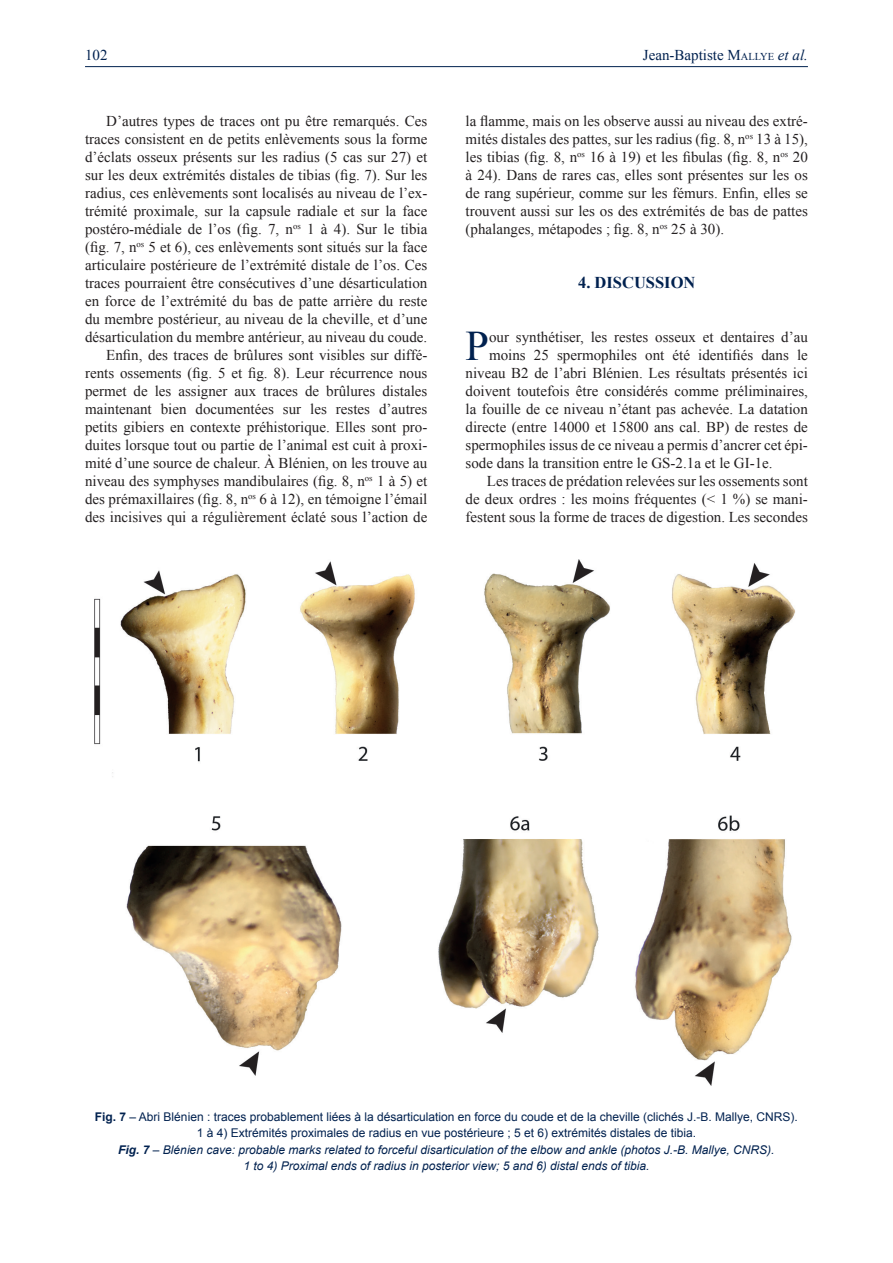
<style>
.page{position:relative;width:893px;height:1263px;background:#fff}
.page>*{position:absolute;margin:0;border:0;box-sizing:border-box;transform-origin:0 0}
.t1{font:42.15px "Times New Roman";color:#00214f}
.t2{font:700 16.5px "Times New Roman";color:#00214f}
.t3{font:15px/18px "Times New Roman";color:#231f20;text-align:right}
.t4{font:15px "Times New Roman";color:#00214f}
.t5{font:12px/16.5px "Arial";color:#00214f;text-align:center}
.s1{font-style:inherit}
.s2{font-size:10.5px}
.s3{font-style:italic}
.s4{font-weight:700}
.s5{font-weight:700;font-style:italic}
</style>
<div class="page">
<hr style="left:85px;top:66px;width:723px;height:1px;background:#00214f">
<img style="left:95px;top:559px;width:700px;height:527px">
<p class="t4" style="left:85px;top:45px;width:24px">102</p>
<p class="t4" style="left:643px;top:45px;width:167px">Jean-Baptiste <span class="s1">M</span><span class="s2">allye</span> <span class="s3">et al.</span></p>
<p class="t3" style="left:85px;top:112px;width:344px">D’autres types de traces ont pu être remarqués. Ces traces consistent en de petits enlèvements sous la forme d’éclats osseux présents sur les radius (5 cas sur 27) et sur les deux extrémités distales de tibias (fig. 7). Sur les radius, ces enlèvements sont localisés au niveau de l’ex&shy;trémité proximale, sur la capsule radiale et sur la face postéro-médiale de l’os (fig. 7, n<sup>os</sup> 1 à 4). Sur le tibia (fig. 7, n<sup>os</sup> 5 et 6), ces enlèvements sont situés sur la face articulaire postérieure de l’extrémité distale de l’os. Ces traces pourraient être consécutives d’une désarticulation en force de l’extrémité du bas de patte arrière du reste du membre postérieur, au niveau de la cheville, et d’une désarticulation du membre antérieur, au niveau du coude.<br>Enfin, des traces de brûlures sont visibles sur diffé&shy;rents ossements (fig. 5 et fig. 8). Leur récurrence nous permet de les assigner aux traces de brûlures distales maintenant bien documentées sur les restes d’autres petits gibiers en contexte préhistorique. Elles sont pro&shy;duites lorsque tout ou partie de l’animal est cuit à proxi&shy;mité d’une source de chaleur. À Blénien, on les trouve au niveau des symphyses mandibulaires (fig. 8, n<sup>os</sup> 1 à 5) et des prémaxillaires (fig. 8, n<sup>os</sup> 6 à 12), en témoigne l’émail des incisives qui a régulièrement éclaté sous l’action de</p>
<p class="t3" style="left:466px;top:112px;width:344px;text-align:justify">la flamme, mais on les observe aussi au niveau des extré&shy;mités distales des pattes, sur les radius (fig. 8, n<sup>os</sup> 13 à 15), les tibias (fig. 8, n<sup>os</sup> 16 à 19) et les fibulas (fig. 8, n<sup>os</sup> 20 à 24). Dans de rares cas, elles sont présentes sur les os de rang supérieur, comme sur les fémurs. Enfin, elles se trouvent aussi sur les os des extrémités de bas de pattes (phalanges, métapodes ; fig. 8, n<sup>os</sup> 25 à 30).</p>
<p class="t2" style="left:578px;top:271px;width:22px">4. DIS</p>
<p class="t2" style="left:622px;top:271px;width:75px">CUSSION</p>
<h1 class="t1" style="left:466px;top:318px;width:25px">P</h1>
<p class="t3" style="left:489px;top:328px;width:320px">our synthétiser, les restes osseux et dentaires d’au</p>
<p class="t3" style="left:489px;top:346px;width:320px">moins 25 spermophiles ont été identifiés dans le</p>
<p class="t3" style="left:466px;top:364px;width:344px">niveau B2 de l’abri Blénien. Les résultats présentés ici</p>
<p class="t3" style="left:466px;top:382px;width:344px">doivent toutefois être considérés comme préliminaires,</p>
<p class="t3" style="left:466px;top:400px;width:344px">la fouille de ce niveau n’étant pas achevée. La datation</p>
<p class="t3" style="left:466px;top:418px;width:344px">directe (entre 14000 et 15800 ans cal. BP) de restes de</p>
<p class="t3" style="left:466px;top:436px;width:344px">spermophiles issus de ce niveau a permis d’ancrer cet épi-</p>
<p class="t3" style="left:466px;top:454px;width:309px">sode dans la transition entre le GS-2.1a et le GI-1e.</p>
<p class="t3" style="left:487px;top:472px;width:323px">Les traces de prédation relevées sur les ossements sont</p>
<p class="t3" style="left:466px;top:490px;width:344px">de deux ordres : les moins fréquentes (&lt; 1 %) se mani-</p>
<p class="t3" style="left:466px;top:508px;width:344px">festent sous la forme de traces de digestion. Les secondes</p>
<p class="t5" style="left:95px;top:1108px;width:704px"><span class="s4">Fig. 7</span> – Abri Blénien : traces probablement liées à la désarticulation en force du coude et de la cheville (clichés J.-B. Mallye, CNRS).<br>1 à 4) Extrémités proximales de radius en vue postérieure ; 5 et 6) extrémités distales de tibia.<br><span class="s5">Fig. 7</span> <span class="s3">– Blénien cave: probable marks related to forceful disarticulation of the elbow and ankle (photos J.-B. Mallye, CNRS).<br>1 to 4) Proximal ends of radius in posterior view; 5 and 6) distal ends of tibia.</span></p>
</div>
